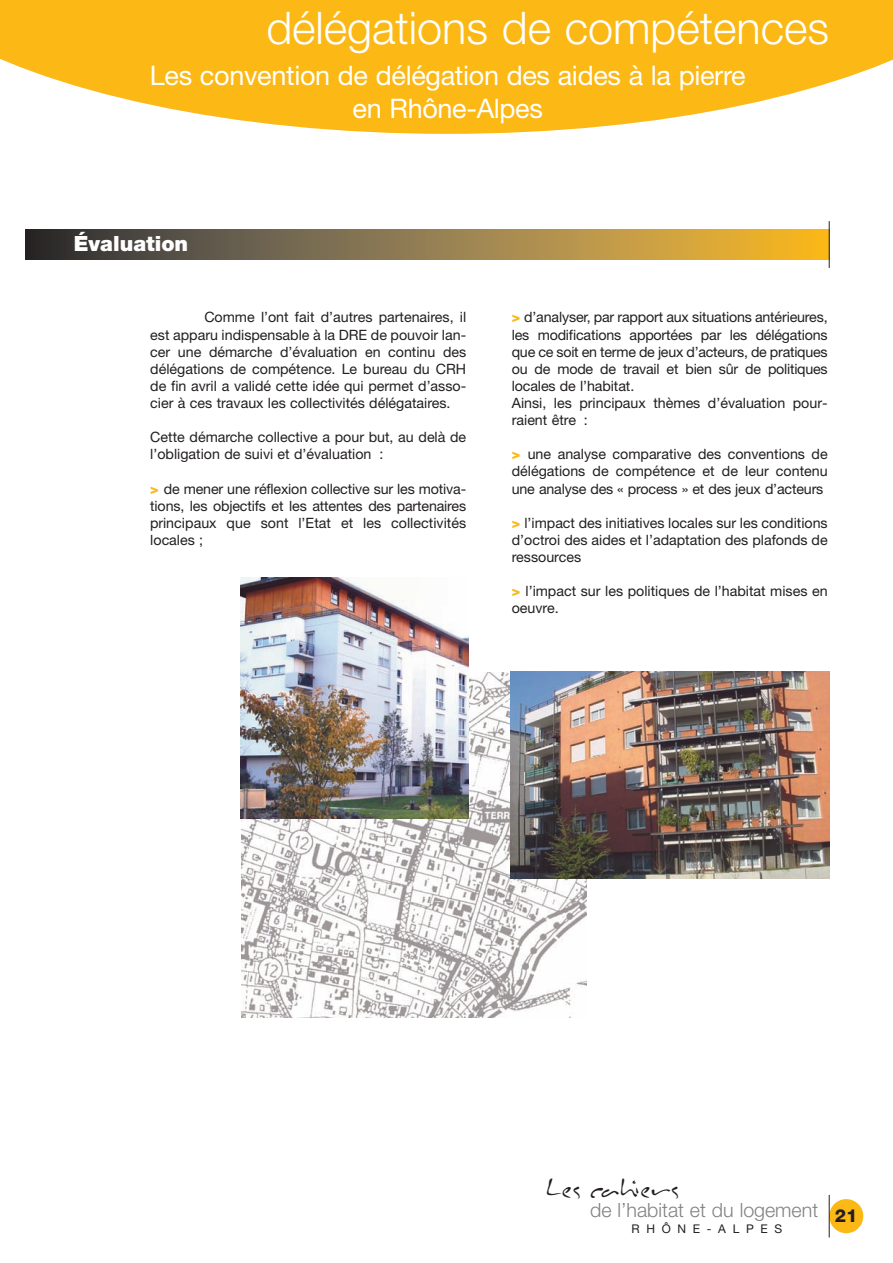
<style>
.page{position:relative;width:893px;height:1263px;background:#fff}
.page>*{position:absolute;margin:0;border:0;box-sizing:border-box;transform-origin:0 0}
.t1{font:300 45px "Helvetica Neue";color:#fff}
.t2{font:30px "Inkburrow";letter-spacing:-.01em;color:#231f20}
.t3{font:27px/32.4px "Helvetica Neue";letter-spacing:-.01em;color:#fff;text-align:center}
.t4{font:900 21px "Helvetica Neue";color:#fff}
.t5{font:300 19.65px "Helvetica Neue";color:#808285}
.t6{font:14.25px/17.1px "Helvetica Neue";color:#231f20;text-align:justify}
.t7{font:12px "Helvetica Neue";letter-spacing:.555em;color:#231f20}
.s1{font-weight:800;color:#fcb814}
</style>
<div class="page">
<img style="left:241px;top:672px;width:346px;height:346px">
<div style="left:829px;top:1199px;width:34px;height:34px;background:#fcb814;border-radius:50%"></div>
<hr style="left:829px;top:1195px;width:1px;height:42px;background:#231f20">
<svg style="left:0;top:0;width:893px;height:134px;fill:#fcb814"></svg>
<svg style="left:26px;top:230px;width:803px;height:30px;background:#947a43"></svg>
<hr style="left:829px;top:221px;width:1px;height:47px;background:#231f20">
<img style="left:510px;top:671px;width:319px;height:207px">
<img style="left:241px;top:577px;width:227px;height:242px">
<h1 class="t1" style="left:266px;top:1px;width:564px">délégations de compétences</h1>
<h3 class="t3" style="left:150px;top:59px;width:597px">Les convention de délégation des aides à la pierre en Rhône-Alpes</h3>
<h3 class="t4" style="left:74px;top:231px;width:116px">Évaluation</h3>
<p class="t6" style="left:150px;top:309px;width:317px;text-indent:54px">Comme l’ont fait d’autres partenaires, il est apparu indispensable à la DRE de pouvoir lan&shy;cer une démarche d’évaluation en continu des délégations de compétence. Le bureau du CRH de fin avril a validé cette idée qui permet d’asso&shy;cier à ces travaux les collectivités délégataires.</p>
<p class="t6" style="left:150px;top:428px;width:317px">Cette démarche collective a pour but, au delà de l’obligation de suivi et d’évaluation :</p>
<p class="t6" style="left:150px;top:480px;width:317px"><span class="s1">&gt;</span> de mener une réflexion collective sur les motiva&shy;tions, les objectifs et les attentes des partenaires principaux que sont l’Etat et les collectivités locales ;</p>
<p class="t6" style="left:512px;top:309px;width:317px;text-align:left"><span class="s1">&gt;</span> d’analyser, par rapport aux situations antérieures, les modifications apportées par les délégations que ce soit en terme de jeux d’acteurs, de pratiques ou de mode de travail et bien sûr de politiques locales de l’habitat.<br>Ainsi, les principaux thèmes d’évaluation pour&shy;raient être :</p>
<p class="t6" style="left:512px;top:445px;width:317px"><span class="s1">&gt;</span> une analyse comparative des conventions de délégations de compétence et de leur contenu une analyse des « process » et des jeux d’acteurs</p>
<p class="t6" style="left:512px;top:514px;width:317px"><span class="s1">&gt;</span> l’impact des initiatives locales sur les conditions d’octroi des aides et l’adaptation des plafonds de ressources</p>
<p class="t6" style="left:512px;top:582px;width:317px"><span class="s1">&gt;</span> l’impact sur les politiques de l’habitat mises en oeuvre.</p>
<h2 class="t2" style="left:546px;top:1171px;width:136px">Les cahiers</h2>
<h3 class="t5" style="left:590px;top:1198px;width:269px">de l’habitat et du logement <sub>21</sub></h3>
<p class="t7" style="left:631px;top:1222px;width:152px">RHÔNE-ALPES</p>
</div>
